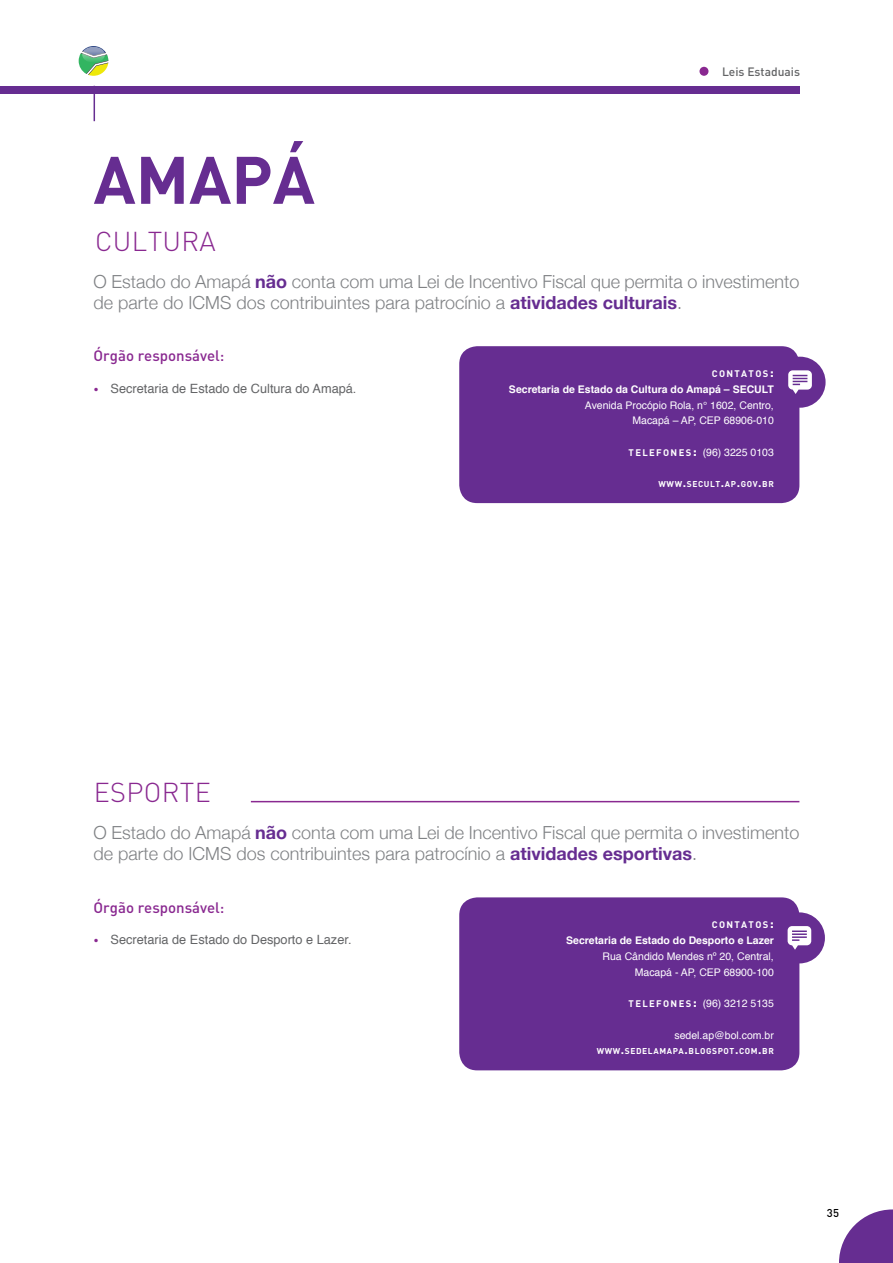
<style>
.page{position:relative;width:893px;height:1263px;background:#fff}
.page>*{position:absolute;margin:0;border:0;box-sizing:border-box;transform-origin:0 0}
.t1{font:700 66px "DIN";color:#662d91}
.t2{font:300 27px "DIN";letter-spacing:.015em;color:#892890}
.t3{font:300 18px/21px "Helvetica Neue";color:#808285}
.t4{font:500 15px "DIN";color:#892890}
.t5{font:12.75px "Helvetica";color:#636466}
.t6{font:500 12px "DIN";color:#636466}
.t7{font:500 11.25px "DIN";color:#000}
.t8{font:10.5px/15.8px "Helvetica";color:#fff;text-align:right}
.t9{font:700 10.5px "Helvetica";color:#fff}
.t10{font:700 9.45px "DIN";letter-spacing:.145em;color:#fff}
.t11{font:700 8.4px "DIN";letter-spacing:.07em;color:#fff}
.s1{font-weight:700;color:#662d91}
.s2{font-family:"DIN";font-weight:500;font-size:10.5px;color:#892890}
.s3{font-size:13.5px}
.s4{font-family:"DIN";font-weight:700;font-size:9.45px}
.s5{font-family:"DIN";font-weight:700;font-size:13.5px}
.s6{font-size:12px}
</style>
<div class="page">
<svg style="left:839px;top:1209px;width:54px;height:54px"></svg>
<div style="left:459px;top:897px;width:340px;height:173px;background:#662d91;border-radius:18px"></div>
<div style="left:774px;top:912px;width:51px;height:51px;background:#662d91;border-radius:50%"></div>
<svg style="left:788px;top:926px;width:23px;height:24px"></svg>
<div style="left:459px;top:346px;width:340px;height:157px;background:#662d91;border-radius:18px"></div>
<div style="left:774px;top:357px;width:52px;height:51px;background:#662d91;border-radius:50%"></div>
<svg style="left:788px;top:370px;width:24px;height:24px"></svg>
<hr style="left:94px;top:86px;width:1px;height:35px;background:#662d91">
<svg style="left:79px;top:46px;width:29px;height:30px"></svg>
<hr style="left:251px;top:801px;width:548px;height:1px;background:#892890">
<div style="left:699px;top:67px;width:9px;height:9px;background:#892890;border-radius:50%"></div>
<div style="left:0;top:86px;width:799px;height:8px;background:#662d91"></div>
<h1 class="t1" style="left:94px;top:137px;width:223px">AMAPÁ</h1>
<h2 class="t2" style="left:95px;top:225px;width:18px">CULTURA</h2>
<p class="t6" style="left:722px;top:64px;width:80px">Leis Estaduais</p>
<p class="t3" style="left:94px;top:270px;width:707px">O Estado do Amapá <span class="s1">não</span> conta com uma Lei de Incentivo Fiscal que permita o investimento de parte do ICMS dos contribuintes para patrocínio a <span class="s1">atividades culturais</span>.</p>
<p class="t4" style="left:94px;top:346px;width:132px">Órgão responsável:</p>
<p class="t5" style="left:94px;top:378px;width:264px"><span class="s2">•</span> Secretaria de Estado de Cultura do Amapá.</p>
<p class="t10" style="left:712px;top:367px;width:64px">CONTATOS<span class="s3">:</span></p>
<p class="t9" style="left:509px;top:381px;width:266px">Secretaria de Estado da Cultura do Amapá – SECULT</p>
<p class="t8" style="left:585px;top:397px;width:191px">Avenida Procópio Rola, n° 1602, Centro,<br>Macapá – AP, CEP 68906-010</p>
<p class="t8" style="left:629px;top:445px;width:147px"><span class="s4">TELEFONES</span><span class="s5">:</span> (96) 3225 0103</p>
<p class="t11" style="left:659px;top:479px;width:117px">WWW<span class="s6">.</span>SECULT<span class="s6">.</span>AP<span class="s6">.</span>GOV<span class="s6">.</span>BR</p>
<h2 class="t2" style="left:94px;top:776px;width:119px">ESPORTE</h2>
<p class="t3" style="left:94px;top:821px;width:707px">O Estado do Amapá <span class="s1">não</span> conta com uma Lei de Incentivo Fiscal que permita o investimento de parte do ICMS dos contribuintes para patrocínio a <span class="s1">atividades esportivas</span>.</p>
<p class="t4" style="left:94px;top:898px;width:132px">Órgão responsável:</p>
<p class="t5" style="left:94px;top:930px;width:259px"><span class="s2">•</span> Secretaria de Estado do Desporto e Lazer.</p>
<p class="t10" style="left:712px;top:919px;width:64px">CONTATOS<span class="s3">:</span></p>
<p class="t9" style="left:566px;top:932px;width:209px">Secretaria de Estado do Desporto e Lazer</p>
<p class="t8" style="left:603px;top:949px;width:173px">Rua Cândido Mendes nº 20, Central,<br>Macapá - AP, CEP 68900-100</p>
<p class="t8" style="left:629px;top:996px;width:147px"><span class="s4">TELEFONES</span><span class="s5">:</span> (96) 3212 5135</p>
<p class="t8" style="left:674px;top:1027px;width:101px">sedel.ap@bol.com.br</p>
<p class="t11" style="left:597px;top:1046px;width:179px">WWW<span class="s6">.</span>SEDELAMAPA<span class="s6">.</span>BLOGSPOT<span class="s6">.</span>COM<span class="s6">.</span>BR</p>
<p class="t7" style="left:827px;top:1206px;width:14px">35</p>
</div>
